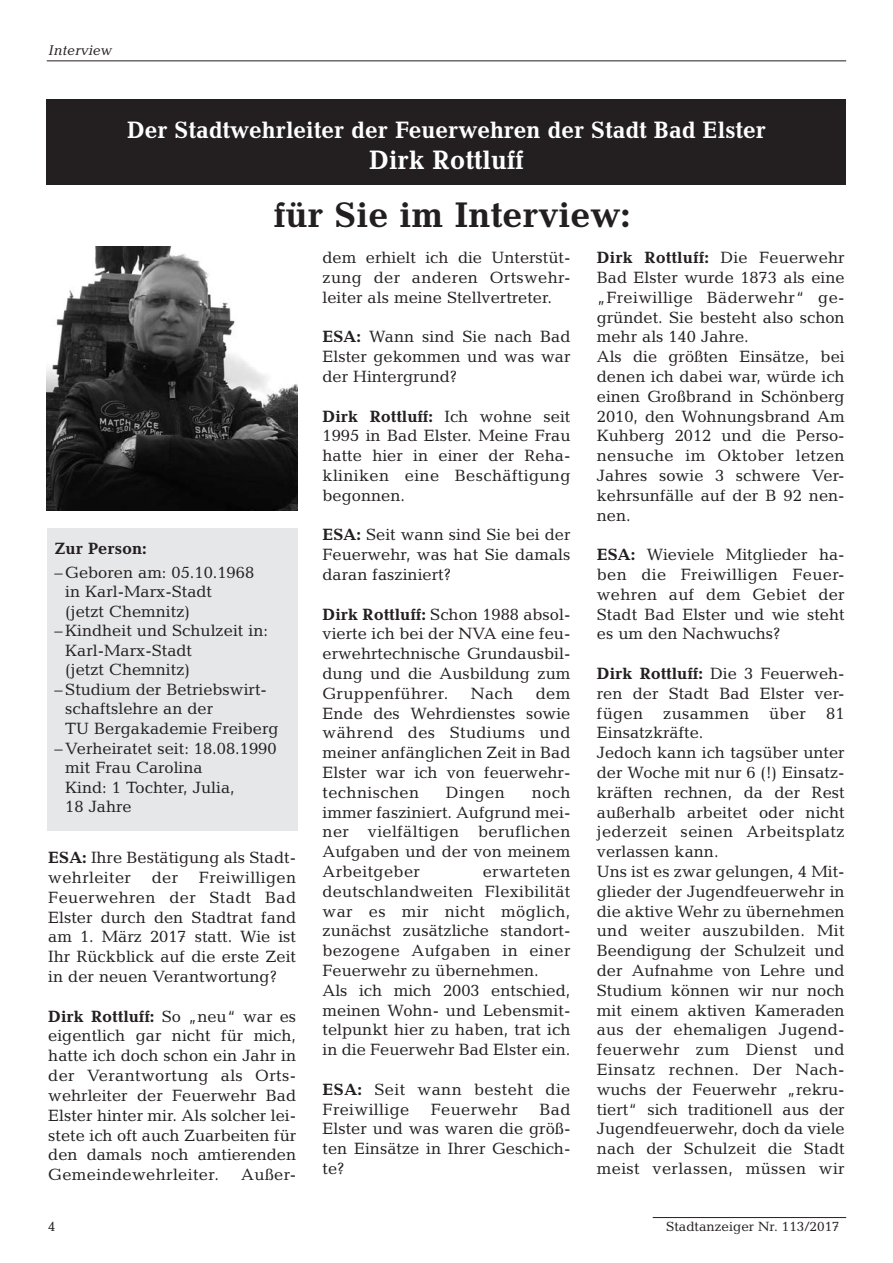
<style>
.page{position:relative;width:893px;height:1263px;background:#fff}
.page>*{position:absolute;margin:0;border:0;box-sizing:border-box;transform-origin:0 0}
.t1{font:700 36px "Candida";color:#231f20}
.t2{font:700 27px "Candida";color:#fff;scale:.95 1}
.t3{font:700 24px "Candida";color:#fff;scale:.95 1}
.t4{font:16.5px/19.8px "Candida";color:#231f20;text-align:justify}
.t5{font:16.5px/19.8px "Candida";letter-spacing:.02em;color:#231f20}
.t6{font:700 16.5px "Candida";color:#231f20}
.t7{font:italic 14.25px "Candida";color:#231f20}
.t8{font:13.5px "Candida";color:#231f20}
.s1{font-weight:700}
</style>
<div class="page">
<hr style="left:653px;top:1217px;width:193px;height:1px;background:#231f20">
<hr style="left:47px;top:60px;width:799px;height:1px;background:#231f20">
<div style="left:47px;top:99px;width:799px;height:85px;background:#231f20"></div>
<img style="left:47px;top:246px;width:251px;height:265px">
<div style="left:47px;top:528px;width:251px;height:302px;background:#e6e7e8"></div>
<p class="t7" style="left:48px;top:45px;width:65px">Interview</p>
<h3 class="t3" style="left:127px;top:121px;width:674px">Der Stadtwehrleiter der Feuerwehren der Stadt Bad Elster</h3>
<h2 class="t2" style="left:369px;top:151px;width:164px">Dirk Rottluff</h2>
<h1 class="t1" style="left:273px;top:203px;width:359px">für Sie im Interview:</h1>
<p class="t6" style="left:55px;top:543px;width:94px">Zur Person:</p>
<p class="t4" style="left:65px;top:564px;width:190px;text-align:left;text-indent:-11px">– Geboren am: 05.10.1968 in Karl-Marx-Stadt (jetzt Chemnitz)</p>
<p class="t4" style="left:65px;top:623px;width:204px;text-align:left;text-indent:-11px">– Kindheit und Schulzeit in:<br>Karl-Marx-Stadt<br>(jetzt Chemnitz)</p>
<p class="t4" style="left:65px;top:681px;width:215px;text-align:left;text-indent:-11px">– Studium der Betriebswirt&shy;schaftslehre an der<br>TU Bergakademie Freiberg</p>
<p class="t4" style="left:65px;top:740px;width:213px;text-align:left;text-indent:-11px">– Verheiratet seit: 18.08.1990 mit Frau Carolina<br>Kind: 1 Tochter, Julia,<br>18 Jahre</p>
<p class="t4" style="left:48px;top:849px;width:249px"><span class="s1">ESA:</span> Ihre Bestätigung als Stadt&shy;wehrleiter</p>
<p class="t4" style="left:48px;top:869px;width:249px;text-indent:151px">Freiwilligen Feuerwehren der Stadt Bad Elster durch den Stadtrat fand am 1. März 2017 statt. Wie ist Ihr Rückblick auf die erste Zeit in der neuen Verantwortung?</p>
<p class="t4" style="left:48px;top:1008px;width:249px"><span class="s1">Dirk Rottluff:</span> So „neu“ war es eigentlich gar nicht für mich, hatte ich doch schon ein Jahr in der Verantwortung als Orts&shy;wehrleiter der Feuerwehr Bad Elster hinter mir. Als solcher lei&shy;stete ich oft auch Zuarbeiten für den damals noch amtierenden Gemeindewehrleiter.</p>
<p class="t4" style="left:152px;top:869px;width:28px">der</p>
<p class="t4" style="left:241px;top:1166px;width:57px">Außer-</p>
<p class="t4" style="left:323px;top:249px;width:249px">dem erhielt ich die Unterstüt&shy;zung der anderen Ortswehr&shy;leiter als meine Stellvertreter.</p>
<p class="t4" style="left:323px;top:329px;width:249px"><span class="s1">ESA:</span> Wann sind Sie nach Bad Elster gekommen und was war der Hintergrund?</p>
<p class="t4" style="left:323px;top:408px;width:249px"><span class="s1">Dirk Rottluff:</span> Ich wohne seit 1995 in Bad Elster. Meine Frau hatte hier in einer der Reha&shy;kliniken eine Beschäftigung begonnen.</p>
<p class="t4" style="left:323px;top:527px;width:249px"><span class="s1">ESA:</span> Seit wann sind Sie bei der Feuerwehr, was hat Sie damals daran fasziniert?</p>
<p class="t4" style="left:323px;top:606px;width:249px"><span class="s1">Dirk Rottluff:</span> Schon 1988 absol&shy;vierte ich bei der NVA eine feu&shy;erwehrtechnische Grundausbil&shy;dung und die Ausbildung zum Gruppenführer.</p>
<p class="t4" style="left:323px;top:685px;width:249px;text-indent:213px">dem Ende des Wehrdienstes sowie während des Studiums und meiner anfänglichen Zeit in Bad Elster war ich von feuerwehr&shy;technischen</p>
<p class="t4" style="left:471px;top:685px;width:44px">Nach</p>
<p class="t4" style="left:323px;top:784px;width:249px;text-indent:209px">noch immer fasziniert. Aufgrund mei&shy;ner vielfältigen beruflichen Aufgaben und der von meinem Arbeitgeber</p>
<p class="t4" style="left:446px;top:784px;width:60px">Dingen</p>
<p class="t4" style="left:323px;top:863px;width:249px;text-align:left;text-indent:160px">erwarteten deutschlandweiten Flexibilität war es mir nicht möglich, zunächst zusätzliche standort&shy;bezogene Aufgaben in einer<br>Feuerwehr zu übernehmen.<br>Als ich mich 2003 entschied, meinen Wohn- und Lebensmit&shy;telpunkt hier zu haben, trat ich in die Feuerwehr Bad Elster ein.</p>
<p class="t5" style="left:323px;top:1081px;width:249px"><span class="s1">ESA:</span> Seit wann besteht die<br>Freiwillige</p>
<p class="t4" style="left:323px;top:1101px;width:249px;text-indent:217px">Bad Elster und was waren die größ&shy;ten Einsätze in Ihrer Geschich&shy;te?</p>
<p class="t5" style="left:431px;top:1101px;width:89px">Feuerwehr</p>
<p class="t4" style="left:597px;top:249px;width:249px;text-align:left"><span class="s1">Dirk Rottluff:</span> Die Feuerwehr<br>Bad Elster wurde 1873 als eine „Freiwillige Bäderwehr“ ge&shy;gründet. Sie besteht also schon mehr als 140 Jahre.<br>Als die größten Einsätze, bei denen ich dabei war, würde ich einen Großbrand in Schönberg<br>2010, den Wohnungsbrand Am<br>Kuhberg 2012 und die Perso&shy;nensuche im Oktober letzen<br>Jahres sowie 3 schwere Ver&shy;kehrsunfälle auf der B 92 nen&shy;nen.</p>
<p class="t4" style="left:597px;top:546px;width:249px"><span class="s1">ESA:</span> Wieviele Mitglieder ha&shy;ben die Freiwilligen Feuer&shy;wehren auf dem Gebiet der Stadt Bad Elster und wie steht es um den Nachwuchs?</p>
<p class="t4" style="left:597px;top:665px;width:249px;text-align:left"><span class="s1">Dirk Rottluff:</span> Die 3 Feuerweh&shy;ren der Stadt Bad Elster ver&shy;fügen zusammen über 81<br>Einsatzkräfte.<br>Jedoch kann ich tagsüber unter der Woche mit nur 6 (!) Einsatz&shy;kräften rechnen, da der Rest außerhalb arbeitet oder nicht jederzeit seinen Arbeitsplatz verlassen kann.<br>Uns ist es zwar gelungen, 4 Mit&shy;glieder der Jugendfeuerwehr in die aktive Wehr zu übernehmen und weiter auszubilden. Mit<br>Beendigung der Schulzeit und der Aufnahme von Lehre und<br>Studium können wir nur noch mit einem aktiven Kameraden aus der ehemaligen Jugend&shy;feuerwehr zum Dienst und<br>Einsatz rechnen. Der Nach&shy;wuchs der Feuerwehr „rekru&shy;tiert“ sich traditionell aus der<br>Jugendfeuerwehr, doch da viele nach der Schulzeit die Stadt meist verlassen, müssen wir</p>
<p class="t8" style="left:48px;top:1222px;width:9px">4</p>
<p class="t8" style="left:666px;top:1222px;width:175px">Stadtanzeiger Nr. 113/2017</p>
</div>
